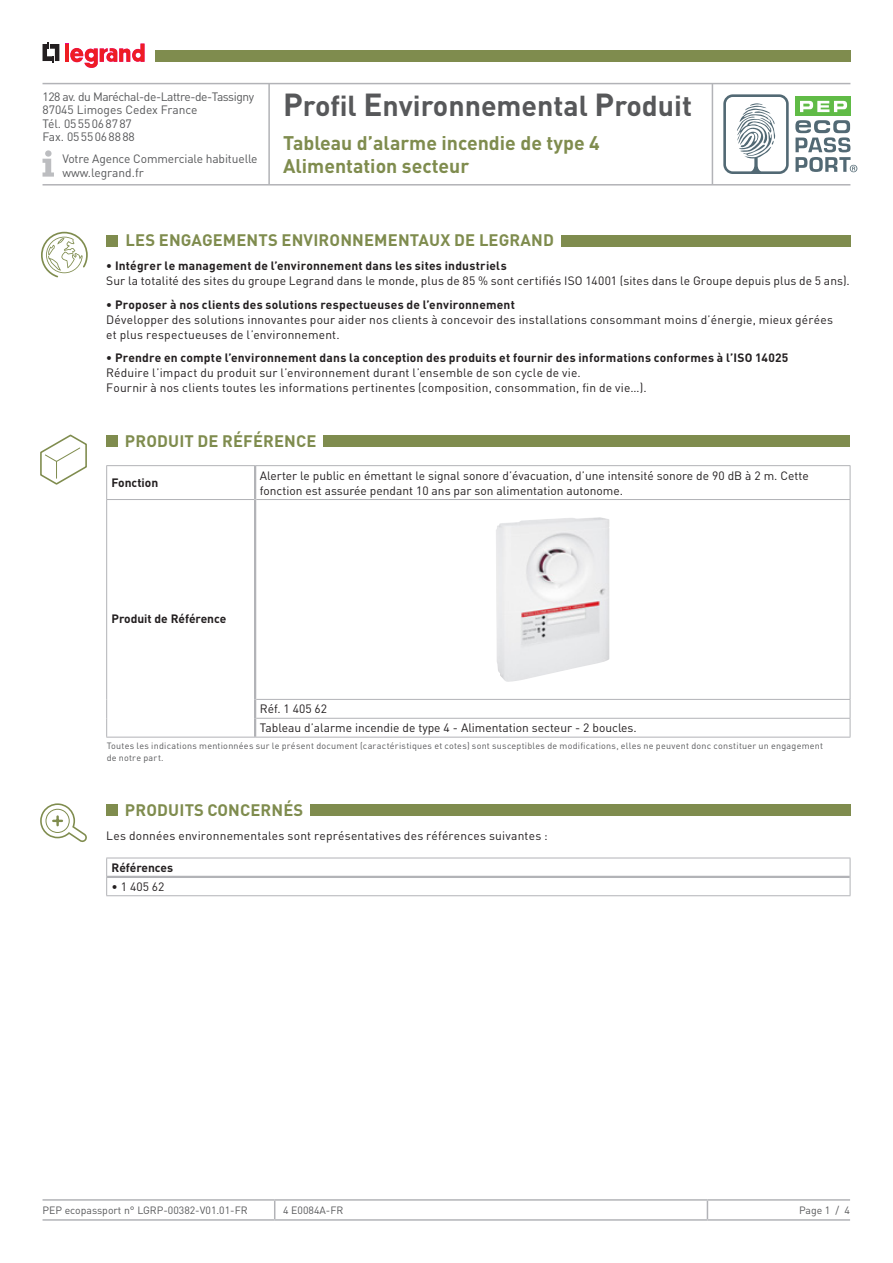
<style>
.page{position:relative;width:893px;height:1263px;background:#fff}
.page>*{position:absolute;margin:0;border:0;box-sizing:border-box;transform-origin:0 0}
.t1{font:700 28.5px "DIN Pro";color:#57585a}
.t2{font:700 19.5px/22.5px "DIN Pro";color:#7f8c4e}
.t3{font:700 16.5px "DIN Pro";letter-spacing:.01em;color:#7f8c4e}
.t4{font:12px/15px "DIN Pro";letter-spacing:.015em;color:#231f20}
.t5{font:700 12px "DIN Pro";letter-spacing:.015em;color:#231f20}
.t6{font:12px/13.5px "DIN Pro";letter-spacing:-.01em;color:#57585a}
.t7{font:10.5px "DIN Pro";color:#57585a}
.t8{font:9px/12px "DIN Pro";letter-spacing:.025em;color:#57585a}
.s1{font-size:31.5px}
</style>
<div class="page">
<hr style="left:43px;top:1199px;width:232px;height:2px;background:#b2b3b7">
<hr style="left:275px;top:1199px;width:432px;height:2px;background:#b2b3b7">
<svg style="left:274px;top:1201px;width:1px;height:18px"></svg>
<hr style="left:707px;top:1199px;width:143px;height:2px;background:#b2b3b7">
<svg style="left:707px;top:1201px;width:1px;height:18px"></svg>
<hr style="left:43px;top:1219px;width:232px;height:2px;background:#b2b3b7">
<hr style="left:275px;top:1219px;width:432px;height:2px;background:#b2b3b7">
<hr style="left:707px;top:1219px;width:143px;height:2px;background:#b2b3b7">
<div style="left:795px;top:97px;width:56px;height:19px;background:#60bb46"></div>
<svg style="left:800px;top:101px;width:47px;height:11px"></svg>
<svg style="left:723px;top:94px;width:66px;height:80px"></svg>
<svg style="left:795px;top:120px;width:62px;height:52px"></svg>
<svg style="left:43px;top:43px;width:16px;height:20px"></svg>
<hr style="left:65px;top:44px;width:4px;height:18px;background:#ee1d23">
<svg style="left:70px;top:44px;width:75px;height:24px"></svg>
<hr style="left:43px;top:83px;width:807px;height:1px;background:#b2b3b7">
<hr style="left:43px;top:184px;width:807px;height:2px;background:#b2b3b7">
<hr style="left:268px;top:84px;width:2px;height:100px;background:#b2b3b7">
<hr style="left:712px;top:84px;width:1px;height:100px;background:#b2b3b7">
<div style="left:155px;top:50px;width:695px;height:12px;background:#7f8c4e"></div>
<svg style="left:43px;top:150px;width:11px;height:27px"></svg>
<div style="left:106px;top:235px;width:12px;height:11px;background:#7f8c4e"></div>
<div style="left:561px;top:235px;width:289px;height:11px;background:#7f8c4e"></div>
<svg style="left:41px;top:232px;width:47px;height:45px"></svg>
<div style="left:106px;top:804px;width:12px;height:12px;background:#7f8c4e"></div>
<div style="left:310px;top:804px;width:540px;height:12px;background:#7f8c4e"></div>
<div style="left:106px;top:435px;width:12px;height:12px;background:#7f8c4e"></div>
<div style="left:323px;top:435px;width:527px;height:12px;background:#7f8c4e"></div>
<hr style="left:106px;top:465px;width:149px;height:1px;background:#b2b3b7">
<hr style="left:106px;top:466px;width:1px;height:33px;background:#b2b3b7">
<hr style="left:106px;top:499px;width:148px;height:1px;background:#b2b3b7">
<hr style="left:106px;top:500px;width:1px;height:199px;background:#b2b3b7">
<svg style="left:106px;top:699px;width:1px;height:38px"></svg>
<hr style="left:106px;top:737px;width:149px;height:1px;background:#b2b3b7">
<hr style="left:255px;top:737px;width:595px;height:1px;background:#b2b3b7">
<hr style="left:255px;top:465px;width:595px;height:1px;background:#b2b3b7">
<hr style="left:850px;top:466px;width:1px;height:33px;background:#b2b3b7">
<hr style="left:256px;top:499px;width:594px;height:1px;background:#b2b3b7">
<hr style="left:850px;top:500px;width:1px;height:199px;background:#b2b3b7">
<hr style="left:256px;top:699px;width:594px;height:1px;background:#b2b3b7">
<hr style="left:256px;top:718px;width:594px;height:1px;background:#b2b3b7">
<svg style="left:850px;top:700px;width:1px;height:37px"></svg>
<hr style="left:254px;top:466px;width:2px;height:33px;background:#b2b3b7">
<hr style="left:254px;top:499px;width:2px;height:200px;background:#b2b3b7">
<svg style="left:254px;top:699px;width:2px;height:38px"></svg>
<img style="left:496px;top:517px;width:114px;height:165px">
<hr style="left:106px;top:858px;width:744px;height:1px;background:#b2b3b7">
<svg style="left:850px;top:858px;width:1px;height:37px"></svg>
<hr style="left:106px;top:895px;width:744px;height:1px;background:#b2b3b7">
<hr style="left:107px;top:876px;width:743px;height:2px;background:#b2b3b7">
<svg style="left:106px;top:858px;width:1px;height:37px"></svg>
<svg style="left:40px;top:434px;width:47px;height:51px"></svg>
<svg style="left:40px;top:803px;width:47px;height:39px"></svg>
<p class="t6" style="left:43px;top:89px;width:213px">128 av. du Maréchal-de-Lattre-de-Tassigny<br>87045 Limoges Cedex France<br>Tél. 0555068787<br>Fax. 0555068888</p>
<p class="t6" style="left:62px;top:152px;width:197px">Votre Agence Commerciale habituelle www.legrand.fr</p>
<h1 class="t1" style="left:283px;top:86px;width:410px"><span class="s1">P</span>rofil <span class="s1">E</span>nvironnemental <span class="s1">P</span>roduit</h1>
<h2 class="t2" style="left:283px;top:131px;width:318px">Tableau d’alarme incendie de type 4<br>Alimentation secteur</h2>
<h3 class="t3" style="left:126px;top:229px;width:430px">LES ENGAGEMENTS ENVIRONNEMENTAUX DE LEGRAND</h3>
<p class="t5" style="left:106px;top:257px;width:402px">• Intégrer le management de l’environnement dans les sites industriels</p>
<p class="t4" style="left:106px;top:273px;width:745px">Sur la totalité des sites du groupe Legrand dans le monde, plus de 85 % sont certifiés ISO 14001 (sites dans le Groupe depuis plus de 5 ans).</p>
<p class="t5" style="left:106px;top:296px;width:410px">• Proposer à nos clients des solutions respectueuses de l’environnement</p>
<p class="t4" style="left:106px;top:311px;width:728px">Développer des solutions innovantes pour aider nos clients à concevoir des installations consommant moins d’énergie, mieux gérées et plus respectueuses de l’environnement.</p>
<p class="t5" style="left:106px;top:349px;width:684px">• Prendre en compte l’environnement dans la conception des produits et fournir des informations conformes à l’ISO 14025</p>
<p class="t4" style="left:106px;top:365px;width:542px">Réduire l’impact du produit sur l’environnement durant l’ensemble de son cycle de vie.<br>Fournir à nos clients toutes les informations pertinentes (composition, consommation, fin de vie…).</p>
<h3 class="t3" style="left:125px;top:430px;width:193px">PRODUIT DE RÉFÉRENCE</h3>
<p class="t5" style="left:112px;top:475px;width:48px">Fonction</p>
<p class="t4" style="left:260px;top:467px;width:550px">Alerter le public en émettant le signal sonore d’évacuation, d’une intensité sonore de 90 dB à 2 m. Cette fonction est assurée pendant 10 ans par son alimentation autonome.</p>
<p class="t5" style="left:112px;top:610px;width:116px">Produit de Référence</p>
<p class="t4" style="left:260px;top:699px;width:378px;line-height:18.9px">Réf. 1 405 62<br>Tableau d’alarme incendie de type 4 - Alimentation secteur - 2 boucles.</p>
<p class="t8" style="left:107px;top:739px;width:718px">Toutes les indications mentionnées sur le présent document (caractéristiques et cotes) sont susceptibles de modifications, elles ne peuvent donc constituer un engagement de notre part.</p>
<h3 class="t3" style="left:125px;top:799px;width:180px">PRODUITS CONCERNÉS</h3>
<p class="t4" style="left:106px;top:827px;width:443px">Les données environnementales sont représentatives des références suivantes :</p>
<p class="t5" style="left:112px;top:859px;width:63px">Références</p>
<p class="t4" style="left:112px;top:878px;width:54px">• 1 405 62</p>
<p class="t7" style="left:43px;top:1203px;width:207px">PEP ecopassport n° LGRP-00382-V01.01-FR</p>
<p class="t7" style="left:283px;top:1203px;width:62px">4 E0084A-FR</p>
<p class="t7" style="left:799px;top:1203px;width:53px">Page 1 / 4</p>
</div>
